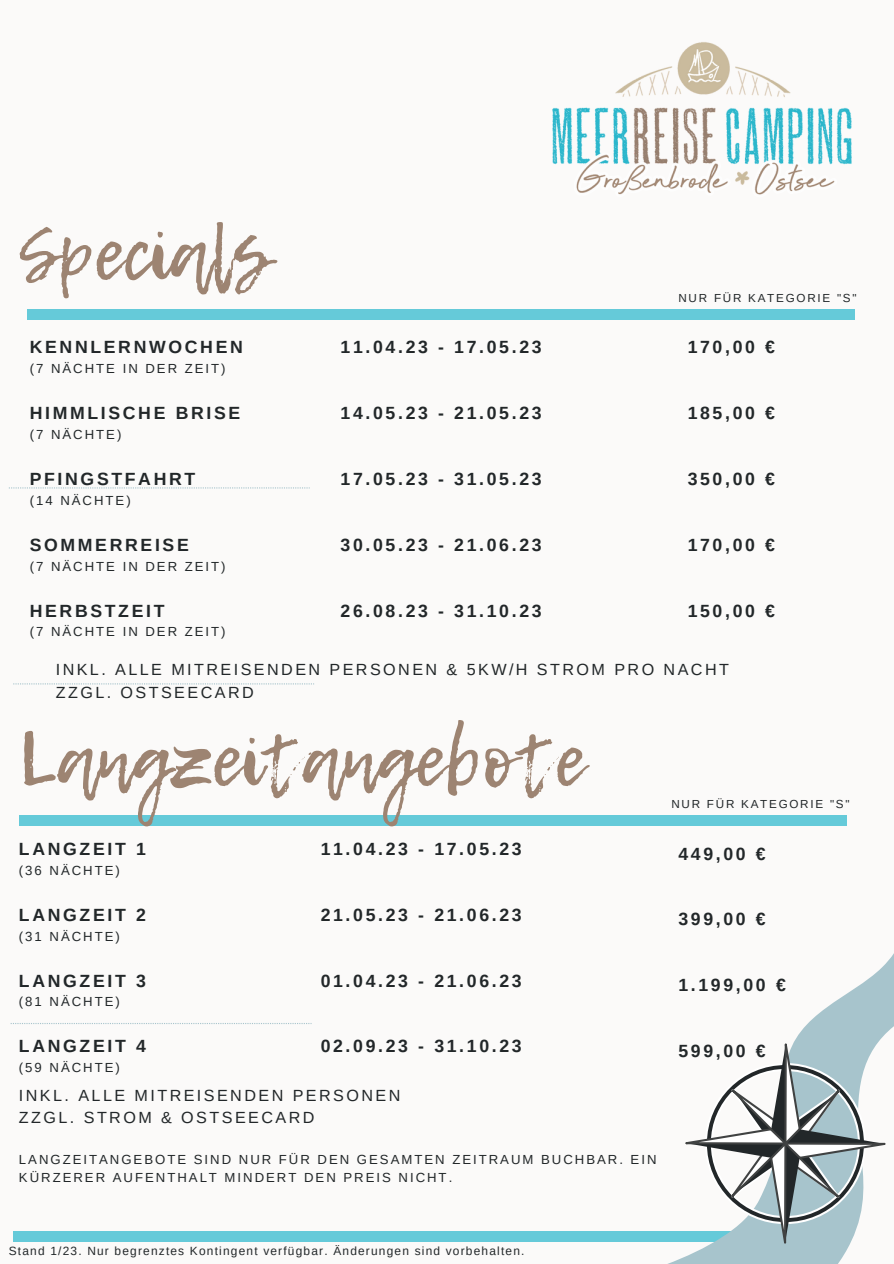
<style>
.page{position:relative;width:894px;height:1264px;background:#fff}
.page>*{position:absolute;margin:0;border:0;box-sizing:border-box;transform-origin:0 0}
.t1{font:74.55px "Lemon Tuesday";color:#9d8472}
.t2{font:700 17.7px "Arimo";letter-spacing:.15em;color:#222729}
.t3{font:16.2px/22.5px "Arimo";letter-spacing:.15em;color:#222729}
.t4{font:13.2px/17.5px "Arimo";letter-spacing:.15em;color:#222729}
.t5{font:11.85px "Arimo";letter-spacing:.1em;color:#222729}
.t6{font:11.7px "Arimo";letter-spacing:.15em;color:#222729}
</style>
<div class="page">
<div style="left:0;top:0;width:893px;height:1263px;background:#fbfaf9"></div>
<div style="left:27px;top:310px;width:827px;height:10px;background:#65cad9"></div>
<div style="left:13px;top:1231px;width:827px;height:10px;background:#65cad9"></div>
<div style="left:19px;top:815px;width:826px;height:10px;background:#65cad9"></div>
<img style="left:552px;top:42px;width:300px;height:153px">
<svg style="left:482px;top:955px;width:411px;height:308px"></svg>
<svg style="left:685px;top:1043px;width:200px;height:200px"></svg>
<svg style="left:9px;top:487px;width:300px;height:1px"></svg>
<svg style="left:13px;top:683px;width:301px;height:1px"></svg>
<svg style="left:11px;top:1023px;width:300px;height:1px"></svg>
<h1 class="t1" style="left:19px;top:198px;width:253px">Specials</h1>
<p class="t2" style="left:30px;top:337px;width:214px">KENNLERNWOCHEN</p>
<p class="t4" style="left:30px;top:360px;width:197px">(7 NÄCHTE IN DER ZEIT)</p>
<p class="t2" style="left:30px;top:403px;width:212px">HIMMLISCHE BRISE</p>
<p class="t4" style="left:30px;top:425px;width:93px">(7 NÄCHTE)</p>
<p class="t2" style="left:30px;top:469px;width:167px">PFINGSTFAHRT</p>
<p class="t4" style="left:30px;top:491px;width:102px">(14 NÄCHTE)</p>
<p class="t2" style="left:30px;top:535px;width:160px">SOMMERREISE</p>
<p class="t4" style="left:30px;top:557px;width:197px">(7 NÄCHTE IN DER ZEIT)</p>
<p class="t2" style="left:30px;top:600px;width:136px">HERBSTZEIT</p>
<p class="t4" style="left:30px;top:623px;width:197px">(7 NÄCHTE IN DER ZEIT)</p>
<p class="t2" style="left:340px;top:337px;width:202px">11.04.23 - 17.05.23</p>
<p class="t2" style="left:340px;top:403px;width:202px">14.05.23 - 21.05.23</p>
<p class="t2" style="left:340px;top:469px;width:202px">17.05.23 - 31.05.23</p>
<p class="t2" style="left:340px;top:535px;width:202px">30.05.23 - 21.06.23</p>
<p class="t2" style="left:340px;top:600px;width:202px">26.08.23 - 31.10.23</p>
<p class="t6" style="left:678px;top:292px;width:180px">NUR FÜR KATEGORIE "S"</p>
<p class="t2" style="left:687px;top:337px;width:89px">170,00 €</p>
<p class="t2" style="left:687px;top:403px;width:89px">185,00 €</p>
<p class="t2" style="left:687px;top:469px;width:89px">350,00 €</p>
<p class="t2" style="left:687px;top:535px;width:89px">170,00 €</p>
<p class="t2" style="left:687px;top:600px;width:89px">150,00 €</p>
<p class="t3" style="left:56px;top:658px;width:674px">INKL. ALLE MITREISENDEN PERSONEN &amp; 5KW/H STROM PRO NACHT<br>ZZGL. OSTSEECARD</p>
<h1 class="t1" style="left:19px;top:704px;width:566px">Langzeitangebote</h1>
<p class="t2" style="left:19px;top:838px;width:128px">LANGZEIT 1</p>
<p class="t4" style="left:19px;top:861px;width:102px">(36 NÄCHTE)</p>
<p class="t2" style="left:19px;top:904px;width:128px">LANGZEIT 2</p>
<p class="t4" style="left:19px;top:927px;width:102px">(31 NÄCHTE)</p>
<p class="t2" style="left:19px;top:970px;width:128px">LANGZEIT 3</p>
<p class="t4" style="left:19px;top:992px;width:102px">(81 NÄCHTE)</p>
<p class="t2" style="left:19px;top:1036px;width:128px">LANGZEIT 4</p>
<p class="t4" style="left:19px;top:1058px;width:102px">(59 NÄCHTE)</p>
<p class="t6" style="left:671px;top:797px;width:180px">NUR FÜR KATEGORIE "S"</p>
<p class="t2" style="left:320px;top:838px;width:202px">11.04.23 - 17.05.23</p>
<p class="t2" style="left:678px;top:843px;width:89px">449,00 €</p>
<p class="t2" style="left:320px;top:904px;width:202px">21.05.23 - 21.06.23</p>
<p class="t2" style="left:678px;top:909px;width:89px">399,00 €</p>
<p class="t2" style="left:320px;top:970px;width:202px">01.04.23 - 21.06.23</p>
<p class="t2" style="left:678px;top:975px;width:109px">1.199,00 €</p>
<p class="t2" style="left:320px;top:1036px;width:202px">02.09.23 - 31.10.23</p>
<p class="t3" style="left:19px;top:1084px;width:383px;line-height:21.9px">INKL. ALLE MITREISENDEN PERSONEN<br>ZZGL. STROM &amp; OSTSEECARD</p>
<p class="t4" style="left:19px;top:1150px;width:639px">LANGZEITANGEBOTE SIND NUR FÜR DEN GESAMTEN ZEITRAUM BUCHBAR. EIN<br>KÜRZERER AUFENTHALT MINDERT DEN PREIS NICHT.</p>
<p class="t2" style="left:678px;top:1041px;width:89px">599,00 €</p>
<p class="t5" style="left:9px;top:1244px;width:517px">Stand 1/23. Nur begrenztes Kontingent verfügbar. Änderungen sind vorbehalten.</p>
</div>
